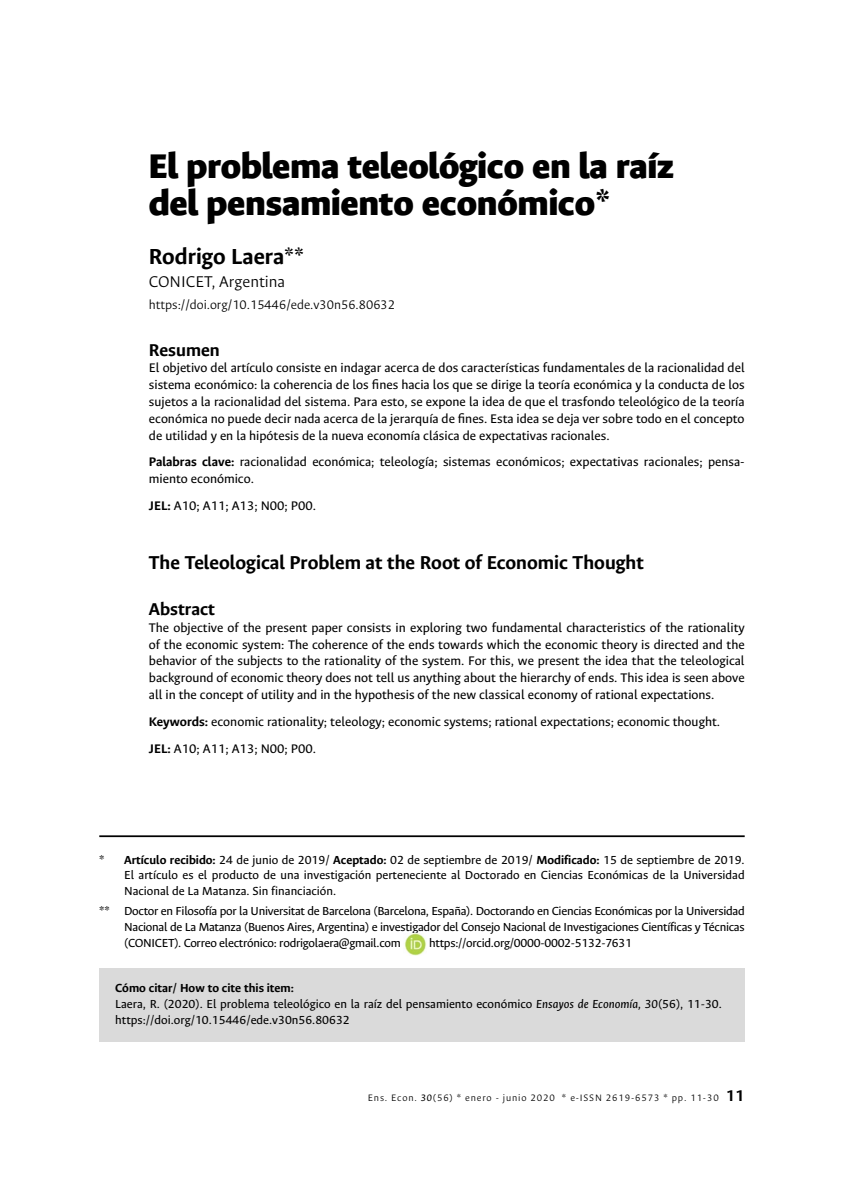
<style>
.page{position:relative;width:844px;height:1191px;background:#fff}
.page>*{position:absolute;margin:0;border:0;box-sizing:border-box;transform-origin:0 0}
.t1{font:900 38.5px/36.8px "Ancizar Sans";color:#000}
.t2{font:700 24.5px "Ancizar Sans";color:#000}
.t3{font:700 21px "Ancizar Sans";color:#000}
.t4{font:700 19.25px "Ancizar Sans";color:#000}
.t5{font:300 17.5px "Ancizar Sans";color:#000}
.t6{font:14px/16.8px "Ancizar Sans";color:#000;text-align:justify}
.t7{font:300 14px "Ancizar Sans";color:#000}
.t8{font:13.12px/15.8px "Ancizar Sans";color:#000;text-align:justify}
.t9{font:13.12px "Ancizar Sans";letter-spacing:-.02em;color:#000}
.t10{font:300 10.5px "Ancizar Sans";letter-spacing:.08em;color:#000}
.s1{color:#fff}
.s2{font-weight:700}
.s3{font-style:italic}
.s4{font-weight:400;font-style:italic}
.s5{font-weight:700;font-size:17.5px}
</style>
<div class="page">
<hr style="left:99px;top:835px;width:645px;height:2px;background:#000">
<img style="left:404px;top:933px;width:23px;height:22px">
<div style="left:99px;top:968px;width:645px;height:74px;background:#dadada"></div>
<h1 class="t1" style="left:149px;top:148px;width:526px">El problema teleológico en la raíz del pensamiento económico*<span class="s1">1</span></h1>
<h2 class="t2" style="left:149px;top:243px;width:170px">Rodrigo Laera**<span class="s1">2</span></h2>
<p class="t5" style="left:149px;top:272px;width:138px">CONICET, Argentina</p>
<p class="t7" style="left:149px;top:297px;width:248px">https://doi.org/10.15446/ede.v30n56.80632</p>
<h3 class="t4" style="left:149px;top:339px;width:72px">Resumen</h3>
<p class="t6" style="left:149px;top:360px;width:597px">El objetivo del artículo consiste en indagar acerca de dos características fundamentales de la racionalidad del sistema económico: la coherencia de los fines hacia los que se dirige la teoría económica y la conducta de los sujetos a la racionalidad del sistema. Para esto, se expone la idea de que el trasfondo teleológico de la teoría económica no puede decir nada acerca de la jerarquía de fines. Esta idea se deja ver sobre todo en el concepto de utilidad y en la hipótesis de la nueva economía clásica de expectativas racionales.</p>
<p class="t6" style="left:149px;top:454px;width:597px"><span class="s2">Palabras clave:</span> racionalidad económica; teleología; sistemas económicos; expectativas racionales; pensa&shy;miento económico.</p>
<p class="t6" style="left:149px;top:497px;width:168px"><span class="s2">JEL:</span> A10; A11; A13; N00; P00.</p>
<h3 class="t3" style="left:149px;top:550px;width:496px">The Teleological Problem at the Root of Economic Thought</h3>
<h3 class="t4" style="left:149px;top:598px;width:68px">Abstract</h3>
<p class="t6" style="left:149px;top:619px;width:597px">The objective of the present paper consists in exploring two fundamental characteristics of the rationality of the economic system: The coherence of the ends towards which the economic theory is directed and the behavior of the subjects to the rationality of the system. For this, we present the idea that the teleological background of economic theory does not tell us anything about the hierarchy of ends. This idea is seen above all in the concept of utility and in the hypothesis of the new classical economy of rational expectations.</p>
<p class="t6" style="left:149px;top:708px;width:572px;line-height:26.8px"><span class="s2">Keywords:</span> economic rationality; teleology; economic systems; rational expectations; economic thought.<br><span class="s2">JEL:</span> A10; A11; A13; N00; P00.</p>
<p class="t8" style="left:124px;top:851px;width:622px;text-indent:-25px">* <span class="s2">Artículo recibido:</span> 24 de junio de 2019/ <span class="s2">Aceptado:</span> 02 de septiembre de 2019/ <span class="s2">Modificado:</span> 15 de septiembre de 2019.<br>El artículo es el producto de una investigación perteneciente al Doctorado en Ciencias Económicas de la Universidad Nacional de La Matanza. Sin financiación.</p>
<p class="t8" style="left:124px;top:902px;width:622px;text-indent:-25px">** Doctor en Filosofía por la Universitat de Barcelona (Barcelona, España). Doctorando en Ciencias Económicas por la Universidad Nacional de La Matanza (Buenos Aires, Argentina) e investigador del Consejo Nacional de Investigaciones Científicas y Técnicas (CONICET). Correo electrónico: rodrigolaera@gmail.com</p>
<p class="t9" style="left:429px;top:936px;width:204px">https://orcid.org/0000-0002-5132-7631</p>
<p class="t8" style="left:115px;top:980px;width:608px;text-align:left"><span class="s2">Cómo citar/ How to cite this item:<br></span>Laera, R. (2020). El problema teleológico en la raíz del pensamiento económico <span class="s3">Ensayos de Economía, 30</span>(56), 11-30. https://doi.org/10.15446/ede.v30n56.80632</p>
<p class="t10" style="left:368px;top:1092px;width:378px">Ens. Econ. <span class="s4">30</span>(56) * enero - junio 2020 * e-ISSN 2619-6573 * pp. 11-30 <span class="s5">11</span></p>
</div>
